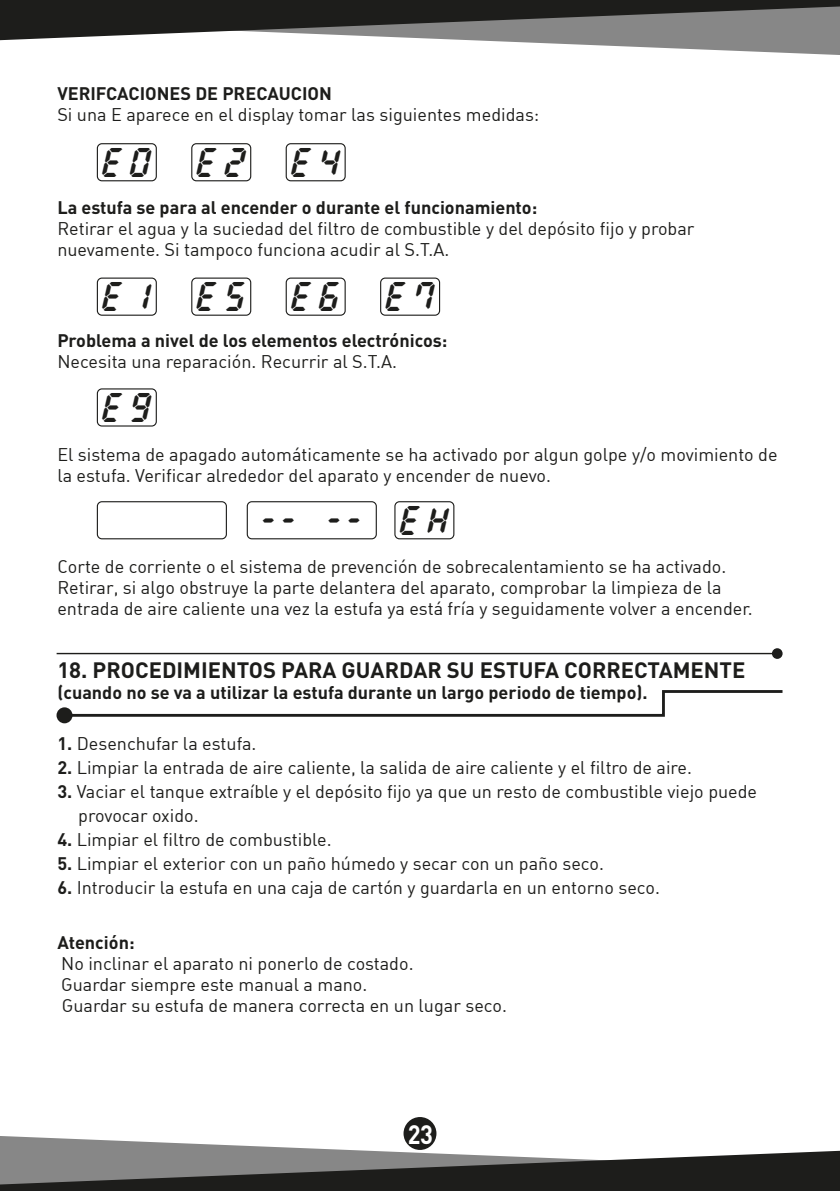
<style>
.page{position:relative;width:840px;height:1191px;background:#fff}
.page>*{position:absolute;margin:0;border:0;box-sizing:border-box;transform-origin:0 0}
.t1{font:italic 44.2px "Digital Display";letter-spacing:.18em;color:#1d1d1b}
.t2{font:700 26.2px "DIN";color:#fff;scale:.9 1}
.t3{font:700 22px "DIN";color:#1d1d1b}
.t4{font:18px/21px "DIN Regular Alternate";color:#1d1d1b}
.t5{font:700 18px "DIN";color:#1d1d1b}
.s1{font-family:"DIN";font-weight:700}
</style>
<div class="page">
<div style="left:97px;top:143px;width:60px;height:38px;border:1px solid #1d1d1b;border-radius:5px"></div>
<div style="left:191px;top:143px;width:60px;height:38px;border:1px solid #1d1d1b;border-radius:5px"></div>
<div style="left:285px;top:143px;width:60px;height:38px;border:1px solid #1d1d1b;border-radius:5px"></div>
<div style="left:97px;top:277px;width:60px;height:39px;border:1px solid #1d1d1b;border-radius:5px"></div>
<div style="left:191px;top:277px;width:60px;height:39px;border:1px solid #1d1d1b;border-radius:5px"></div>
<div style="left:285px;top:277px;width:60px;height:39px;border:1px solid #1d1d1b;border-radius:5px"></div>
<div style="left:380px;top:277px;width:60px;height:39px;border:1px solid #1d1d1b;border-radius:5px"></div>
<div style="left:97px;top:388px;width:60px;height:38px;border:1px solid #1d1d1b;border-radius:5px"></div>
<div style="left:394px;top:501px;width:60px;height:38px;border:1px solid #1d1d1b;border-radius:5px"></div>
<div style="left:246px;top:501px;width:130px;height:38px;border:1px solid #1d1d1b;border-radius:5px"></div>
<div style="left:97px;top:501px;width:130px;height:38px;border:1px solid #1d1d1b;border-radius:5px"></div>
<svg style="left:69px;top:690px;width:714px;height:28px"></svg>
<div style="left:56px;top:707px;width:16px;height:16px;background:#1d1d1b;border-radius:50%"></div>
<hr style="left:57px;top:653px;width:720px;height:1px;background:#1d1d1b">
<div style="left:771px;top:648px;width:11px;height:11px;background:#1d1d1b;border-radius:50%"></div>
<svg style="left:0;top:1136px;width:323px;height:13px"></svg>
<svg style="left:493px;top:41px;width:346px;height:14px"></svg>
<svg style="left:0;top:0;width:839px;height:41px;background:#535352"></svg>
<svg style="left:0;top:1149px;width:839px;height:42px;background:#565655"></svg>
<div style="left:402px;top:1116px;width:35px;height:35px;background:#1d1d1b;border-radius:50%"></div>
<div style="left:401px;top:1115px;width:37px;height:37px;border:2px solid #fff;border-radius:50%"></div>
<p class="t5" style="left:57px;top:81px;width:276px">VERIFCACIONES DE PRECAUCION</p>
<p class="t4" style="left:57px;top:103px;width:483px">Si una E aparece en el display tomar las siguientes medidas:</p>
<h1 class="t1" style="left:101px;top:136px;width:244px">E0 E2 E4</h1>
<p class="t5" style="left:57px;top:195px;width:481px">La estufa se para al encender o durante el funcionamiento:</p>
<p class="t4" style="left:57px;top:217px;width:638px">Retirar el agua y la suciedad del filtro de combustible y del depósito fijo y probar nuevamente. Si tampoco funciona acudir al S.T.A.</p>
<h1 class="t1" style="left:101px;top:270px;width:339px">E1 E5 E6 E7</h1>
<p class="t5" style="left:57px;top:329px;width:391px">Problema a nivel de los elementos electrónicos:</p>
<p class="t4" style="left:57px;top:351px;width:341px">Necesita una reparación. Recurrir al S.T.A.</p>
<h1 class="t1" style="left:101px;top:381px;width:49px">E9</h1>
<p class="t4" style="left:57px;top:443px;width:721px">El sistema de apagado automáticamente se ha activado por algun golpe y/o movimiento de la estufa. Verificar alrededor del aparato y encender de nuevo.</p>
<h1 class="t1" style="left:257px;top:494px;width:198px">-- -- E H</h1>
<p class="t4" style="left:57px;top:555px;width:696px">Corte de corriente o el sistema de prevención de sobrecalentamiento se ha activado.<br>Retirar, si algo obstruye la parte delantera del aparato, comprobar la limpieza de la entrada de aire caliente una vez la estufa ya está fría y seguidamente volver a encender.</p>
<p class="t3" style="left:57px;top:656px;width:689px">18. PROCEDIMIENTOS PARA GUARDAR SU ESTUFA CORRECTAMENTE</p>
<p class="t5" style="left:57px;top:681px;width:591px">(cuando no se va a utilizar la estufa durante un largo periodo de tiempo).</p>
<p class="t4" style="left:57px;top:733px;width:200px"><span class="s1">1.</span> Desenchufar la estufa.</p>
<p class="t4" style="left:57px;top:757px;width:635px"><span class="s1">2.</span> Limpiar la entrada de aire caliente, la salida de aire caliente y el filtro de aire.</p>
<p class="t4" style="left:78px;top:779px;width:680px;line-height:24px;text-indent:-21px"><span class="s1">3.</span> Vaciar el tanque extraíble y el depósito fijo ya que un resto de combustible viejo puede provocar oxido.</p>
<p class="t4" style="left:57px;top:829px;width:275px"><span class="s1">4.</span> Limpiar el filtro de combustible.</p>
<p class="t4" style="left:57px;top:853px;width:547px"><span class="s1">5.</span> Limpiar el exterior con un paño húmedo y secar con un paño seco.</p>
<p class="t4" style="left:57px;top:877px;width:603px"><span class="s1">6.</span> Introducir la estufa en una caja de cartón y guardarla en un entorno seco.</p>
<p class="t5" style="left:57px;top:930px;width:79px">Atención:</p>
<p class="t4" style="left:61px;top:952px;width:447px">No inclinar el aparato ni ponerlo de costado.<br>Guardar siempre este manual a mano.<br>Guardar su estufa de manera correcta en un lugar seco.</p>
<h2 class="t2" style="left:407px;top:1117px;width:29px">23</h2>
</div>
